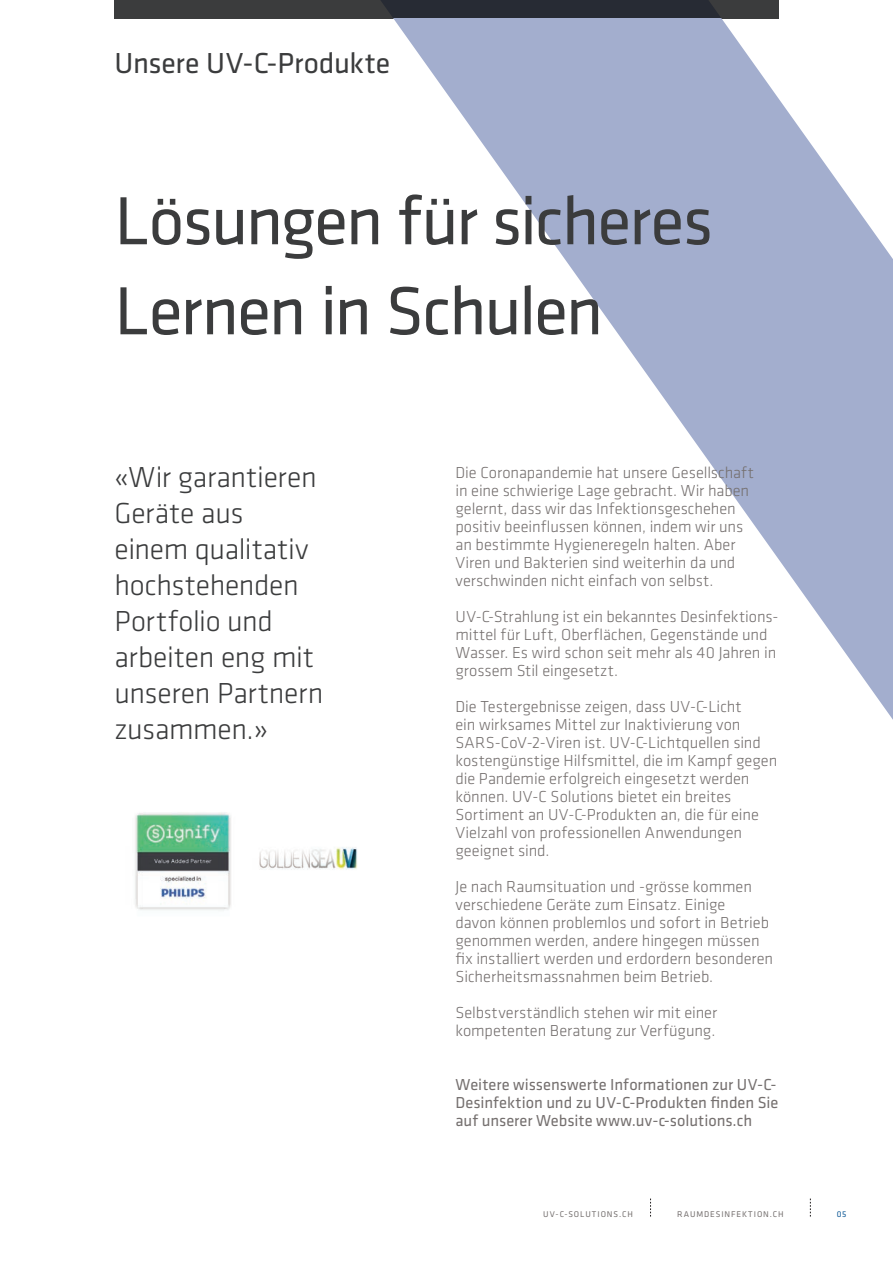
<style>
.page{position:relative;width:893px;height:1263px;background:#fff}
.page>*{position:absolute;margin:0;border:0;box-sizing:border-box;transform-origin:0 0}
.t1{font:70.5px/90px "Klavika";letter-spacing:-.03em;color:#3b3c3d}
.t2{font:300 30px/36px "Klavika";letter-spacing:-.01em;color:#3b3c3d}
.t3{font:30px "Klavika";letter-spacing:-.01em;color:#3b3c3d}
.t4{font:300 16.5px/18px "Klavika";letter-spacing:-.005em;color:#75706f}
.t5{font:16.5px/18px "Klavika";letter-spacing:-.005em;color:#75706f;text-align:justify}
.t6{font:8.7px "Klavika";letter-spacing:.105em;color:#75706f}
.t7{font:8.7px "Klavika";color:#0b5795}
</style>
<div class="page">
<svg style="left:810px;top:1198px;width:1px;height:18px"></svg>
<svg style="left:650px;top:1198px;width:1px;height:18px"></svg>
<div style="left:114px;top:0;width:664px;height:18px;background:#3b3c3d"></div>
<svg style="left:393px;top:18px;width:500px;height:702px"></svg>
<div style="left:381px;top:0;width:340px;height:18px;background:#272b34"></div>
<img style="left:135px;top:812px;width:222px;height:99px">
<h2 class="t3" style="left:114px;top:44px;width:277px">Unsere UV-C-Produkte</h2>
<h1 class="t1" style="left:114px;top:174px;width:600px">Lösungen für sicheres<br>Lernen in Schulen</h1>
<h2 class="t2" style="left:114px;top:459px;width:210px">«Wir garantieren<br>Geräte aus einem qualitativ hochstehenden<br>Portfolio und arbeiten eng mit unseren Partnern zusammen.»</h2>
<p class="t4" style="left:455px;top:464px;width:300px">Die Coronapandemie hat unsere Gesellschaft in eine schwierige Lage gebracht. Wir haben gelernt, dass wir das Infektionsgeschehen positiv beeinflussen können, indem wir uns an bestimmte Hygieneregeln halten. Aber Viren und Bakterien sind weiterhin da und verschwinden nicht einfach von selbst.</p>
<p class="t4" style="left:455px;top:608px;width:324px">UV-C-Strahlung ist ein bekanntes Desinfektions&shy;mittel für Luft, Oberflächen, Gegenstände und Wasser. Es wird schon seit mehr als 40 Jahren in grossem Stil eingesetzt.</p>
<p class="t4" style="left:455px;top:698px;width:323px">Die Testergebnisse zeigen, dass UV-C-Licht<br>ein wirksames Mittel zur Inaktivierung von SARS-CoV-2-Viren ist. UV-C-Lichtquellen sind kostengünstige Hilfsmittel, die im Kampf gegen die Pandemie erfolgreich eingesetzt werden können. UV-C Solutions bietet ein breites Sortiment an UV-C-Produkten an, die für eine Vielzahl von professionellen Anwendungen geeignet sind.</p>
<p class="t4" style="left:455px;top:878px;width:319px">Je nach Raumsituation und -grösse kommen verschiedene Geräte zum Einsatz. Einige<br>davon können problemlos und sofort in Betrieb genommen werden, andere hingegen müssen fix installiert werden und erdordern besonderen Sicherheitsmassnahmen beim Betrieb.</p>
<p class="t4" style="left:455px;top:1004px;width:263px">Selbstverständlich stehen wir mit einer kompetenten Beratung zur Verfügung.</p>
<p class="t5" style="left:455px;top:1075px;width:324px">Weitere wissenswerte Informationen zur UV-C-Desinfektion und zu UV-C-Produkten finden Sie auf unserer Website www.uv-c-solutions.ch</p>
<p class="t6" style="left:543px;top:1208px;width:91px">UV-C-SOLUTIONS.CH</p>
<p class="t6" style="left:677px;top:1208px;width:108px">RAUMDESINFEKTION.CH</p>
<p class="t7" style="left:837px;top:1208px;width:11px">05</p>
</div>
